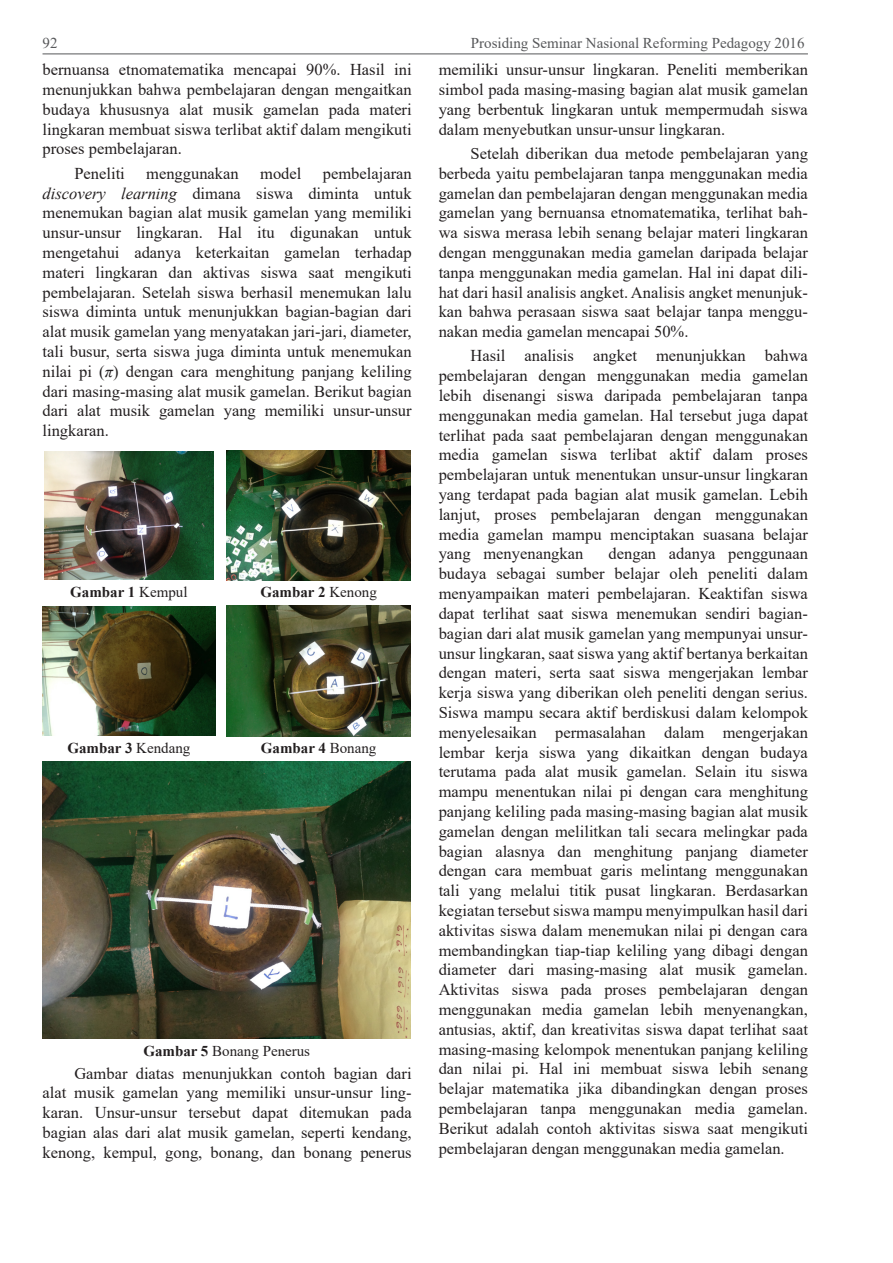
<style>
.page{position:relative;width:893px;height:1263px;background:#fff}
.page>*{position:absolute;margin:0;border:0;box-sizing:border-box;transform-origin:0 0}
.t1{font:16.5px/19.8px "Times New Roman";color:#231f20;text-align:justify}
.Label_Gambar{font:700 15px "Times New Roman";color:#231f20}
.t2{font:15px "Times New Roman";color:#57585a}
.Label_Gambar-2{font:15px "Times New Roman";color:#231f20}
.s1{font-style:italic}
.s2{font-weight:400}
.s3{font-weight:700}
</style>
<div class="page">
<hr style="left:43px;top:54px;width:765px;height:1px;background:#57585a">
<img style="left:44px;top:452px;width:170px;height:127px">
<img style="left:226px;top:451px;width:185px;height:129px">
<img style="left:43px;top:606px;width:172px;height:130px">
<img style="left:226px;top:606px;width:185px;height:130px">
<img style="left:43px;top:762px;width:368px;height:277px">
<p class="t2" style="left:43px;top:33px;width:16px">92</p>
<p class="t2" style="left:471px;top:33px;width:335px">Prosiding Seminar Nasional Reforming Pedagogy 2016</p>
<p class="t1" style="left:43px;top:59px;width:371px">bernuansa etnomatematika mencapai 90%. Hasil ini menunjukkan bahwa pembelajaran dengan mengaitkan budaya khususnya alat musik gamelan pada materi lingkaran membuat siswa terlibat aktif dalam mengikuti proses pembelajaran.</p>
<p class="t1" style="left:74px;top:163px;width:52px">Peneliti</p>
<p class="t1" style="left:146px;top:163px;width:94px">menggunakan</p>
<p class="t1" style="left:260px;top:163px;width:43px">model</p>
<p class="t1" style="left:439px;top:59px;width:371px">memiliki unsur-unsur lingkaran. Peneliti memberikan simbol pada masing-masing bagian alat musik gamelan yang berbentuk lingkaran untuk mempermudah siswa dalam menyebutkan unsur-unsur lingkaran.</p>
<p class="t1" style="left:439px;top:143px;width:371px;text-indent:32px">Setelah diberikan dua metode pembelajaran yang berbeda yaitu pembelajaran tanpa menggunakan media gamelan dan pembelajaran dengan menggunakan media gamelan yang bernuansa etnomatematika, terlihat bah&shy;wa siswa merasa lebih senang belajar materi lingkaran dengan menggunakan media gamelan daripada belajar tanpa menggunakan media gamelan. Hal ini dapat dili&shy;hat dari hasil analisis angket. Analisis angket menunjuk&shy;kan bahwa perasaan siswa saat belajar tanpa menggu&shy;nakan media gamelan mencapai 50%.</p>
<p class="t1" style="left:439px;top:345px;width:371px;text-indent:32px">Hasil analisis angket menunjukkan bahwa pembelajaran dengan menggunakan media gamelan lebih disenangi siswa daripada pembelajaran tanpa menggunakan media gamelan. Hal tersebut juga dapat terlihat pada saat pembelajaran dengan menggunakan media gamelan siswa terlibat aktif dalam proses pembelajaran untuk menentukan unsur-unsur lingkaran yang terdapat pada bagian alat musik gamelan. Lebih lanjut, proses pembelajaran dengan menggunakan media gamelan mampu menciptakan suasana belajar yang menyenangkan</p>
<p class="t1" style="left:43px;top:163px;width:371px;text-indent:280px">pembelajaran <span class="s1">discovery learning</span> dimana siswa diminta untuk menemukan bagian alat musik gamelan yang memiliki unsur-unsur lingkaran. Hal itu digunakan untuk mengetahui adanya keterkaitan gamelan terhadap materi lingkaran dan aktivas siswa saat mengikuti pembelajaran. Setelah siswa berhasil menemukan lalu siswa diminta untuk menunjukkan bagian-bagian dari alat musik gamelan yang menyatakan jari-jari, diameter, tali busur, serta siswa juga diminta untuk menemukan nilai pi (<span class="s1">π</span>) dengan cara menghitung panjang keliling dari masing-masing alat musik gamelan. Berikut bagian dari alat musik gamelan yang memiliki unsur-unsur lingkaran.</p>
<p class="t1" style="left:439px;top:543px;width:371px;text-indent:170px">dengan adanya penggunaan budaya sebagai sumber belajar oleh peneliti dalam menyampaikan materi pembelajaran. Keaktifan siswa dapat terlihat saat siswa menemukan sendiri bagian&shy;bagian dari alat musik gamelan yang mempunyai unsur&shy;unsur lingkaran, saat siswa yang aktif bertanya berkaitan dengan materi, serta saat siswa mengerjakan lembar kerja siswa yang diberikan oleh peneliti dengan serius.<br>Siswa mampu secara aktif berdiskusi dalam kelompok menyelesaikan permasalahan dalam mengerjakan lembar kerja siswa yang dikaitkan dengan budaya terutama pada alat musik gamelan. Selain itu siswa mampu menentukan nilai pi dengan cara menghitung panjang keliling pada masing-masing bagian alat musik gamelan dengan melilitkan tali secara melingkar pada bagian alasnya dan menghitung panjang diameter dengan cara membuat garis melintang menggunakan tali yang melalui titik pusat lingkaran. Berdasarkan kegiatan tersebut siswa mampu menyimpulkan hasil dari aktivitas siswa dalam menemukan nilai pi dengan cara membandingkan tiap-tiap keliling yang dibagi dengan diameter dari masing-masing alat musik gamelan.<br>Aktivitas siswa pada proses pembelajaran dengan menggunakan media gamelan lebih menyenangkan, antusias, aktif, dan kreativitas siswa dapat terlihat saat masing-masing kelompok menentukan panjang keliling dan nilai pi. Hal ini membuat siswa lebih senang belajar matematika jika dibandingkan dengan proses pembelajaran tanpa menggunakan media gamelan.<br>Berikut adalah contoh aktivitas siswa saat mengikuti pembelajaran dengan menggunakan media gamelan.</p>
<p class="Label_Gambar" style="left:70px;top:581px;width:119px">Gambar 1 <span class="s2">Kempul</span></p>
<p class="Label_Gambar" style="left:260px;top:581px;width:118px">Gambar 2 <span class="s2">Kenong</span></p>
<p class="Label_Gambar" style="left:67px;top:737px;width:125px">Gambar 3 <span class="s2">Kendang</span></p>
<p class="Label_Gambar" style="left:261px;top:737px;width:117px">Gambar 4 <span class="s2">Bonang</span></p>
<p class="Label_Gambar-2" style="left:143px;top:1040px;width:168px"><span class="s3">Gambar 5</span> Bonang Penerus</p>
<p class="t1" style="left:43px;top:1063px;width:371px;text-indent:32px">Gambar diatas menunjukkan contoh bagian dari alat musik gamelan yang memiliki unsur-unsur ling&shy;karan. Unsur-unsur tersebut dapat ditemukan pada bagian alas dari alat musik gamelan, seperti kendang, kenong, kempul, gong, bonang, dan bonang penerus</p>
</div>
